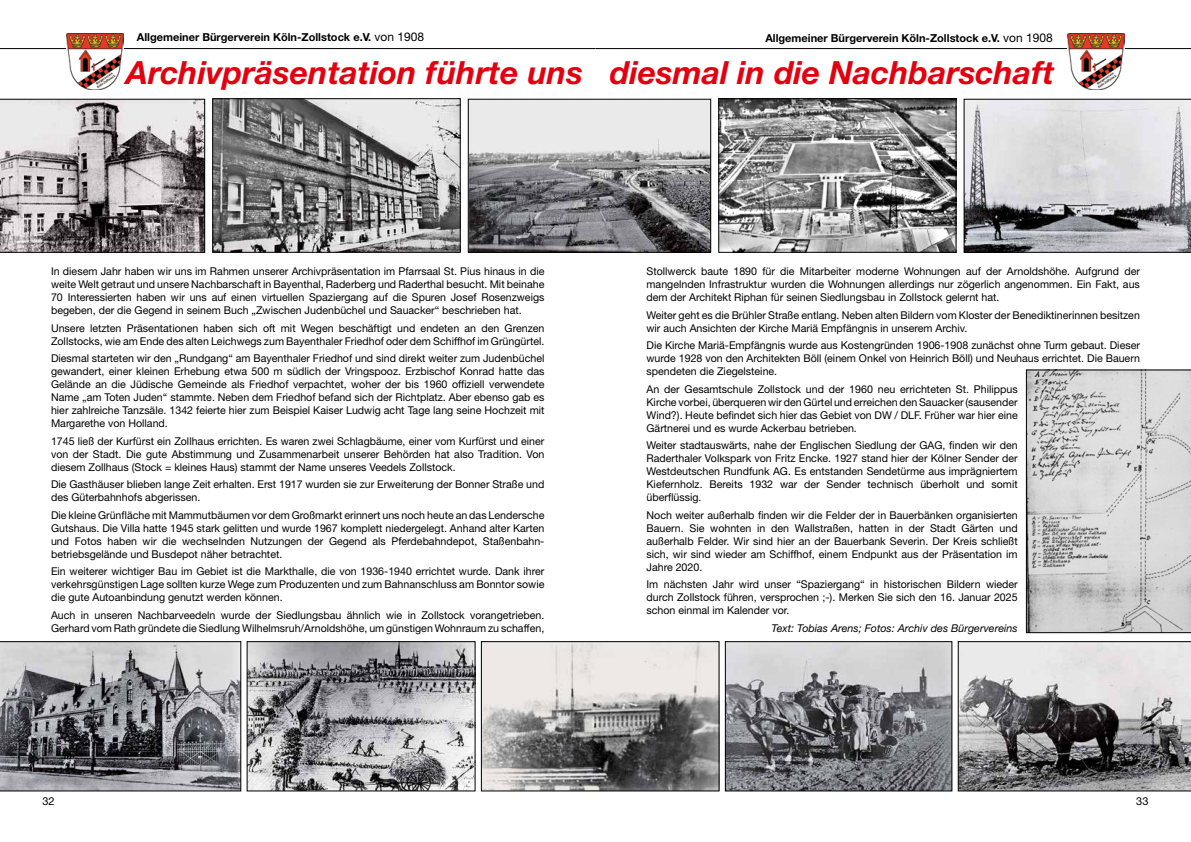
<style>
.page{position:relative;width:1191px;height:842px;background:#fff}
.page>*{position:absolute;margin:0;border:0;box-sizing:border-box;transform-origin:0 0}
.t1{font:italic 700 32px "Helvetica Neue LT Std";color:#e3000f}
.t2{font:700 11px "Helvetica Neue LT Std";color:#000}
.t3{font:11px "Helvetica Neue LT Std";color:#000}
.t4{font:10.8px/13px "Helvetica Neue LT Std";color:#000;text-align:justify}
.t5{font:italic 10.8px "Helvetica Neue LT Std";color:#000}
.s1{font-weight:400;font-size:12px}
</style>
<div class="page">
<hr style="left:0;top:48px;width:595px;height:1px;background:#000">
<hr style="left:595px;top:48px;width:596px;height:1px;background:#000">
<img style="left:66px;top:33px;width:57px;height:56px">
<img style="left:1067px;top:33px;width:58px;height:56px">
<svg style="left:1026px;top:370px;width:165px;height:263px;background:#c4c4c4"></svg>
<img style="left:249px;top:643px;width:224px;height:146px">
<div style="left:247px;top:641px;width:228px;height:150px;border:1px solid #000"></div>
<svg style="left:0;top:99px;width:205px;height:153px;background:#a29d9e"></svg>
<img style="left:214px;top:101px;width:244px;height:149px">
<div style="left:212px;top:99px;width:248px;height:153px;border:1px solid #000"></div>
<svg style="left:0;top:641px;width:241px;height:150px;background:#88888c"></svg>
<img style="left:470px;top:101px;width:239px;height:149px">
<div style="left:468px;top:99px;width:243px;height:153px;border:1px solid #000"></div>
<img style="left:720px;top:101px;width:234px;height:149px">
<div style="left:718px;top:99px;width:238px;height:153px;border:1px solid #000"></div>
<svg style="left:964px;top:99px;width:227px;height:153px;background:#bcbcc0"></svg>
<img style="left:483px;top:643px;width:234px;height:146px">
<div style="left:481px;top:641px;width:238px;height:150px;border:1px solid #000"></div>
<img style="left:727px;top:643px;width:223px;height:146px">
<div style="left:725px;top:641px;width:227px;height:150px;border:1px solid #000"></div>
<svg style="left:958px;top:641px;width:233px;height:150px;background:#989798"></svg>
<p class="t2" style="left:137px;top:30px;width:289px">Allgemeiner Bürgerverein Köln-Zollstock e.V. <span class="s1">von 1908</span></p>
<p class="t2" style="left:765px;top:31px;width:289px">Allgemeiner Bürgerverein Köln-Zollstock e.V. <span class="s1">von 1908</span></p>
<h1 class="t1" style="left:126px;top:53px;width:930px">Archivpräsentation führte uns diesmal in die Nachbarschaft</h1>
<p class="t4" style="left:51px;top:265px;width:495px">In diesem Jahr haben wir uns im Rahmen unserer Archivpräsentation im Pfarrsaal St. Pius hinaus in die weite Welt getraut und unsere Nachbarschaft in Bayenthal, Raderberg und Raderthal besucht. Mit beinahe 70 Interessierten haben wir uns auf einen virtuellen Spaziergang auf die Spuren Josef Rosenzweigs begeben, der die Gegend in seinem Buch „Zwischen Judenbüchel und Sauacker“ beschrieben hat.</p>
<p class="t4" style="left:51px;top:321px;width:495px">Unsere letzten Präsentationen haben sich oft mit Wegen beschäftigt und endeten an den Grenzen<br>Zollstocks, wie am Ende des alten Leichwegs zum Bayenthaler Friedhof oder dem Schiffhof im Grüngürtel.</p>
<p class="t4" style="left:51px;top:352px;width:495px">Diesmal starteten wir den „Rundgang“ am Bayenthaler Friedhof und sind direkt weiter zum Judenbüchel gewandert, einer kleinen Erhebung etwa 500 m südlich der Vringspooz. Erzbischof Konrad hatte das Gelände an die Jüdische Gemeinde als Friedhof verpachtet, woher der bis 1960 offiziell verwendete Name „am Toten Juden“ stammte. Neben dem Friedhof befand sich der Richtplatz. Aber ebenso gab es hier zahlreiche Tanzsäle. 1342 feierte hier zum Beispiel Kaiser Ludwig acht Tage lang seine Hochzeit mit Margarethe von Holland.</p>
<p class="t4" style="left:51px;top:434px;width:495px">1745 ließ der Kurfürst ein Zollhaus errichten. Es waren zwei Schlagbäume, einer vom Kurfürst und einer von der Stadt. Die gute Abstimmung und Zusammenarbeit unserer Behörden hat also Tradition. Von diesem Zollhaus (Stock = kleines Haus) stammt der Name unseres Veedels Zollstock.</p>
<p class="t4" style="left:51px;top:478px;width:495px">Die Gasthäuser blieben lange Zeit erhalten. Erst 1917 wurden sie zur Erweiterung der Bonner Straße und des Güterbahnhofs abgerissen.</p>
<p class="t4" style="left:51px;top:508px;width:495px">Die kleine Grünfläche mit Mammutbäumen vor dem Großmarkt erinnert uns noch heute an das Lendersche Gutshaus. Die Villa hatte 1945 stark gelitten und wurde 1967 komplett niedergelegt. Anhand alter Karten und Fotos haben wir die wechselnden Nutzungen der Gegend als Pferdebahndepot, Staßenbahn&shy;betriebsgelände und Busdepot näher betrachtet.</p>
<p class="t4" style="left:51px;top:565px;width:495px">Ein weiterer wichtiger Bau im Gebiet ist die Markthalle, die von 1936-1940 errichtet wurde. Dank ihrer verkehrsgünstigen Lage sollten kurze Wege zum Produzenten und zum Bahnanschluss am Bonntor sowie die gute Autoanbindung genutzt werden können.</p>
<p class="t4" style="left:51px;top:608px;width:495px">Auch in unseren Nachbarveedeln wurde der Siedlungsbau ähnlich wie in Zollstock vorangetrieben.<br>Gerhard vom Rath gründete die Siedlung Wilhelmsruh/Arnoldshöhe, um günstigen Wohnraum zu schaffen,</p>
<p class="t3" style="left:43px;top:795px;width:14px">32</p>
<p class="t4" style="left:646px;top:265px;width:495px">Stollwerck baute 1890 für die Mitarbeiter moderne Wohnungen auf der Arnoldshöhe. Aufgrund der mangelnden Infrastruktur wurden die Wohnungen allerdings nur zögerlich angenommen. Ein Fakt, aus dem der Architekt Riphan für seinen Siedlungsbau in Zollstock gelernt hat.</p>
<p class="t4" style="left:646px;top:308px;width:495px">Weiter geht es die Brühler Straße entlang. Neben alten Bildern vom Kloster der Benediktinerinnen besitzen wir auch Ansichten der Kirche Mariä Empfängnis in unserem Archiv.</p>
<p class="t4" style="left:646px;top:339px;width:495px">Die Kirche Mariä-Empfängnis wurde aus Kostengründen 1906-1908 zunächst ohne Turm gebaut. Dieser wurde 1928 von den Architekten Böll (einem Onkel von Heinrich Böll) und Neuhaus errichtet. Die Bauern spendeten die Ziegelsteine.</p>
<p class="t4" style="left:646px;top:382px;width:373px">An der Gesamtschule Zollstock und der 1960 neu errichteten St. Philippus Kirche vorbei, überqueren wir den Gürtel und erreichen den Sauacker (sausender Wind?). Heute befindet sich hier das Gebiet von DW / DLF. Früher war hier eine Gärtnerei und es wurde Ackerbau betrieben.</p>
<p class="t4" style="left:646px;top:439px;width:373px">Weiter stadtauswärts, nahe der Englischen Siedlung der GAG, finden wir den Raderthaler Volkspark von Fritz Encke. 1927 stand hier der Kölner Sender der Westdeutschen Rundfunk AG. Es entstanden Sendetürme aus imprägniertem Kiefernholz. Bereits 1932 war der Sender technisch überholt und somit überflüssig.</p>
<p class="t4" style="left:646px;top:508px;width:373px">Noch weiter außerhalb finden wir die Felder der in Bauerbänken organisierten Bauern. Sie wohnten in den Wallstraßen, hatten in der Stadt Gärten und außerhalb Felder. Wir sind hier an der Bauerbank Severin. Der Kreis schließt sich, wir sind wieder am Schiffhof, einem Endpunkt aus der Präsentation im Jahre 2020.</p>
<p class="t4" style="left:646px;top:578px;width:373px">Im nächsten Jahr wird unser “Spaziergang“ in historischen Bildern wieder durch Zollstock führen, versprochen ;-). Merken Sie sich den 16. Januar 2025 schon einmal im Kalender vor.</p>
<p class="t5" style="left:771px;top:621px;width:247px">Text: Tobias Arens; Fotos: Archiv des Bürgervereins</p>
<p class="t3" style="left:1136px;top:795px;width:14px">33</p>
</div>
